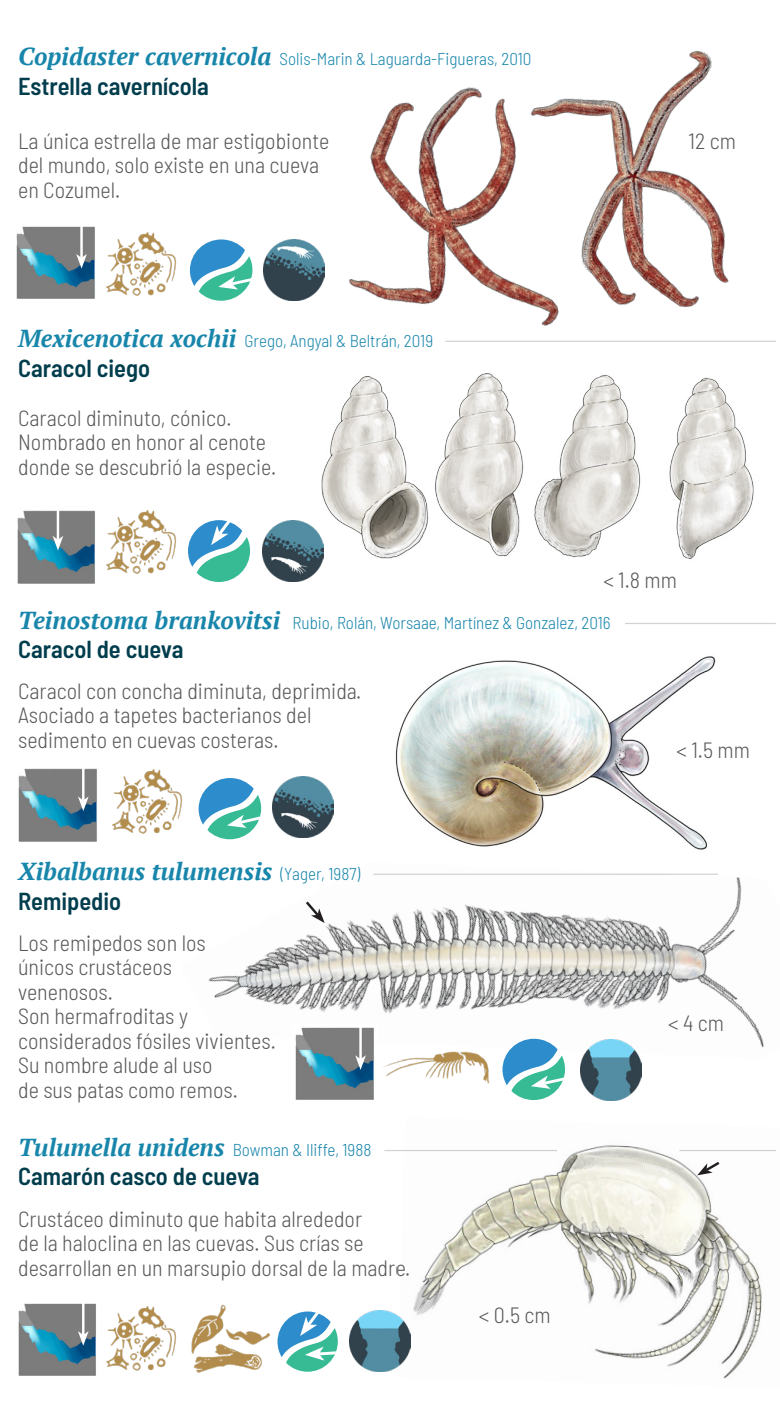
<style>
.page{position:relative;width:780px;height:1418px;background:#fff}
.page>*{position:absolute;margin:0;border:0;box-sizing:border-box;transform-origin:0 0}
.t1{font:600 semi-condensed 24.5px "Barlow";color:#003d4d}
.t2{font:italic 700 24.5px/29.5px "PT Serif";color:#1886ab}
.t3{font:300 semi-condensed 22px/24.5px "Barlow";color:#57585a}
.t4{font:300 semi-condensed 17.25px "Barlow";color:#1886ab}
.s1{font-family:"PT Serif";font-weight:700;font-style:italic;font-stretch:normal;font-size:24.5px}
.s2{font-family:"Barlow";font-weight:300;font-style:normal;font-stretch:semi-condensed;font-size:17.25px}
.s3{font-family:"Barlow";font-weight:600;font-style:normal;font-stretch:semi-condensed;color:#003d4d}
</style>
<div class="page">
<img style="left:321px;top:384px;width:433px;height:176px">
<img style="left:208px;top:874px;width:556px;height:174px">
<img style="left:378px;top:1040px;width:119px;height:44px">
<img style="left:106px;top:1304px;width:164px;height:69px">
<img style="left:106px;top:232px;width:70px;height:64px">
<img style="left:106px;top:510px;width:70px;height:64px">
<img style="left:112px;top:769px;width:70px;height:65px">
<svg style="left:277px;top:1311px;width:61px;height:60px"></svg>
<img style="left:410px;top:1145px;width:366px;height:234px">
<img style="left:263px;top:242px;width:17px;height:56px">
<img style="left:262px;top:520px;width:61px;height:61px">
<img style="left:274px;top:776px;width:59px;height:61px">
<img style="left:582px;top:1039px;width:59px;height:61px">
<img style="left:349px;top:1310px;width:61px;height:61px">
<img style="left:395px;top:656px;width:321px;height:194px">
<img style="left:280px;top:50px;width:496px;height:334px">
<svg style="left:190px;top:239px;width:63px;height:62px"></svg>
<svg style="left:198px;top:778px;width:76px;height:61px"></svg>
<svg style="left:502px;top:1038px;width:80px;height:62px"></svg>
<img style="left:16px;top:226px;width:79px;height:73px">
<hr style="left:80px;top:222px;width:3px;height:36px;background:#fff">
<svg style="left:76px;top:254px;width:11px;height:14px"></svg>
<img style="left:17px;top:510px;width:78px;height:74px">
<hr style="left:57px;top:503px;width:2px;height:37px;background:#fff">
<svg style="left:53px;top:536px;width:10px;height:14px"></svg>
<img style="left:18px;top:768px;width:79px;height:74px">
<hr style="left:82px;top:764px;width:2px;height:36px;background:#fff">
<svg style="left:78px;top:796px;width:11px;height:15px"></svg>
<img style="left:293px;top:1024px;width:85px;height:76px">
<hr style="left:359px;top:1023px;width:3px;height:36px;background:#fff">
<svg style="left:355px;top:1055px;width:11px;height:14px"></svg>
<img style="left:18px;top:1303px;width:78px;height:73px">
<hr style="left:82px;top:1298px;width:2px;height:36px;background:#fff">
<svg style="left:78px;top:1330px;width:11px;height:15px"></svg>
<hr style="left:445px;top:341px;width:330px;height:1px;background:#d1d2d4">
<hr style="left:373px;top:873px;width:345px;height:1px;background:#d1d2d4">
<hr style="left:384px;top:1149px;width:173px;height:2px;background:#d1d2d4">
<hr style="left:679px;top:1149px;width:96px;height:2px;background:#d1d2d4">
<hr style="left:625px;top:623px;width:150px;height:1px;background:#d1d2d4">
<svg style="left:303px;top:899px;width:21px;height:24px"></svg>
<svg style="left:697px;top:1159px;width:25px;height:16px"></svg>
<svg style="left:188px;top:520px;width:62px;height:62px"></svg>
<p class="t4" style="left:18px;top:47px;width:515px"><span class="s1">Copidaster cavernicola</span> Solis-Marin &amp; Laguarda-Figueras, 2010</p>
<p class="t1" style="left:18px;top:68px;width:192px">Estrella cavernícola</p>
<p class="t3" style="left:18px;top:127px;width:312px">La única estrella de mar estigobionte del mundo, solo existe en una cueva en Cozumel.</p>
<p class="t3" style="left:688px;top:127px;width:49px">12 cm</p>
<p class="t4" style="left:18px;top:329px;width:416px"><span class="s1">Mexicenotica xochii</span> Grego, Angyal &amp; Beltrán, 2019</p>
<p class="t1" style="left:18px;top:350px;width:133px">Caracol ciego</p>
<p class="t3" style="left:18px;top:404px;width:259px">Caracol diminuto, cónico.<br>Nombrado en honor al cenote donde se descubrió la especie.</p>
<p class="t3" style="left:603px;top:566px;width:75px">&lt; 1.8 mm</p>
<p class="t4" style="left:18px;top:610px;width:594px"><span class="s1">Teinostoma brankovitsi</span> Rubio, Rolán, Worsaae, Martínez &amp; Gonzalez, 2016</p>
<p class="t1" style="left:18px;top:631px;width:167px">Caracol de cueva</p>
<p class="t3" style="left:18px;top:676px;width:345px">Caracol con concha diminuta, deprimida.<br>Asociado a tapetes bacterianos del sedimento en cuevas costeras.</p>
<p class="t2" style="left:18px;top:856px;width:343px">Xibalbanus tulumensis <span class="s2">(Yager, 1987)<br></span><span class="s3">Remipedio</span></p>
<p class="t3" style="left:18px;top:929px;width:259px">Los remipedos son los<br>únicos crustáceos<br>venenosos.<br>Son hermafroditas y considerados fósiles vivientes.<br>Su nombre alude al uso<br>de sus patas como remos.</p>
<p class="t4" style="left:18px;top:1137px;width:355px"><span class="s1">Tulumella unidens</span> Bowman &amp; Iliffe, 1988</p>
<p class="t1" style="left:18px;top:1158px;width:243px">Camarón casco de cueva</p>
<p class="t3" style="left:18px;top:1204px;width:393px">Crustáceo diminuto que habita alrededor<br>de la haloclina en las cuevas. Sus crías se desarrollan en un marsupio dorsal de la madre.</p>
<p class="t3" style="left:479px;top:1301px;width:73px">&lt; 0.5 cm</p>
<p class="t3" style="left:676px;top:736px;width:75px">&lt; 1.5 mm</p>
<p class="t3" style="left:668px;top:1008px;width:57px">&lt; 4 cm</p>
</div>
